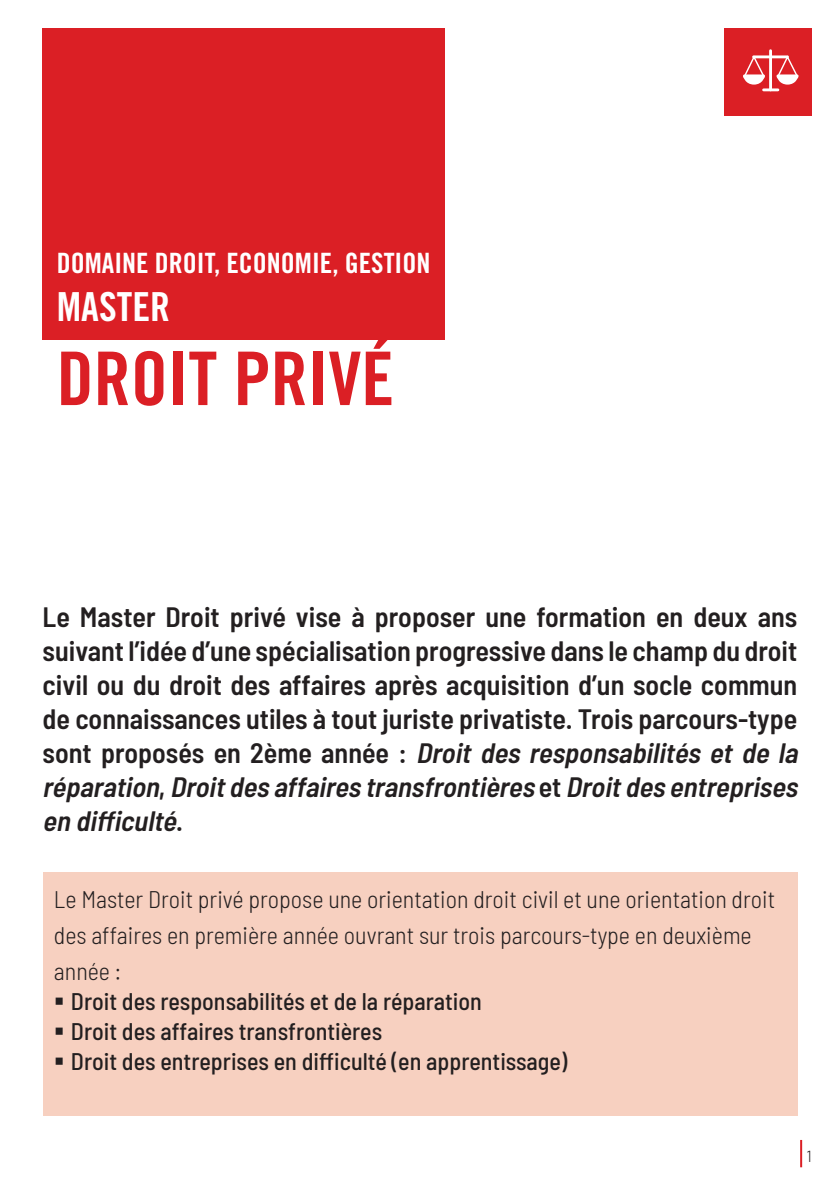
<style>
.page{position:relative;width:840px;height:1191px;background:#fff}
.page>*{position:absolute;margin:0;border:0;box-sizing:border-box;transform-origin:0 0}
.t1{font:74px "Trade Gothic LT Std Bd Cn 20";color:#db1f25}
.t2{font:40px "Trade Gothic LT Std Bd Cn 20";color:#fff}
.t3{font:600 semi-condensed 28px/34px "Barlow";color:#231f20}
.t4{font:28px "Trade Gothic LT Std Bd Cn 20";color:#fff}
.t5{font:300 semi-condensed 24px/36px "Barlow";color:#231f20}
.t6{font:500 semi-condensed 24px/30px "Barlow";color:#231f20}
.t7{font:300 semi-condensed 16px "Barlow";color:#231f20}
.s1{font-style:italic}
</style>
<div class="page">
<hr style="left:799px;top:1140px;width:2px;height:27px;background:#db1f25">
<div style="left:43px;top:872px;width:754px;height:124px;background:#f7d0c0"></div>
<div style="left:43px;top:974px;width:754px;height:52px;background:#f7d0c0"></div>
<div style="left:43px;top:1004px;width:754px;height:52px;background:#f7d0c0"></div>
<div style="left:43px;top:1034px;width:754px;height:52px;background:#f7d0c0"></div>
<div style="left:43px;top:1064px;width:754px;height:52px;background:#f7d0c0"></div>
<div style="left:42px;top:28px;width:402px;height:312px;background:#db1f25"></div>
<div style="left:724px;top:28px;width:87px;height:87px;background:#db1f25"></div>
<hr style="left:768px;top:51px;width:3px;height:39px;background:#fff">
<hr style="left:753px;top:55px;width:34px;height:3px;background:#fff">
<hr style="left:763px;top:88px;width:14px;height:3px;background:#fff">
<svg style="left:743px;top:55px;width:23px;height:30px"></svg>
<svg style="left:774px;top:55px;width:25px;height:30px"></svg>
<p class="t4" style="left:57px;top:246px;width:375px">DOMAINE DROIT, ECONOMIE, GESTION</p>
<h2 class="t2" style="left:57px;top:283px;width:115px">MASTER</h2>
<h1 class="t1" style="left:57px;top:334px;width:339px">DROIT PRIVÉ</h1>
<p class="t3" style="left:43px;top:597px;width:762px">Le Master Droit privé vise à proposer une formation en deux ans suivant l’idée d’une spécialisation progressive dans le champ du droit civil ou du droit des affaires après acquisition d’un socle commun de connaissances utiles à tout juriste privatiste. Trois parcours-type s o n t p r o p o s é s e n 2 è m e a n n é e : <span class="s1">Droit des responsabilités et de la réparation</span>, <span class="s1">Droitdes affaires transfrontières</span> e t <span class="s1">Droitdes entreprises en difficulté</span>.</p>
<p class="t5" style="left:54px;top:879px;width:722px">Le Master Droit privé propose une orientation droit civil et une orientation droit des affaires en première année ouvrant sur trois parcours-type en deuxième année :</p>
<p class="t6" style="left:71px;top:984px;width:497px">Droit des responsabilités et de la réparation<br>Droit des affaires transfrontières<br>Droit des entreprises en difficulté (en apprentissage)</p>
<p class="t7" style="left:806px;top:1144px;width:6px">1</p>
</div>
